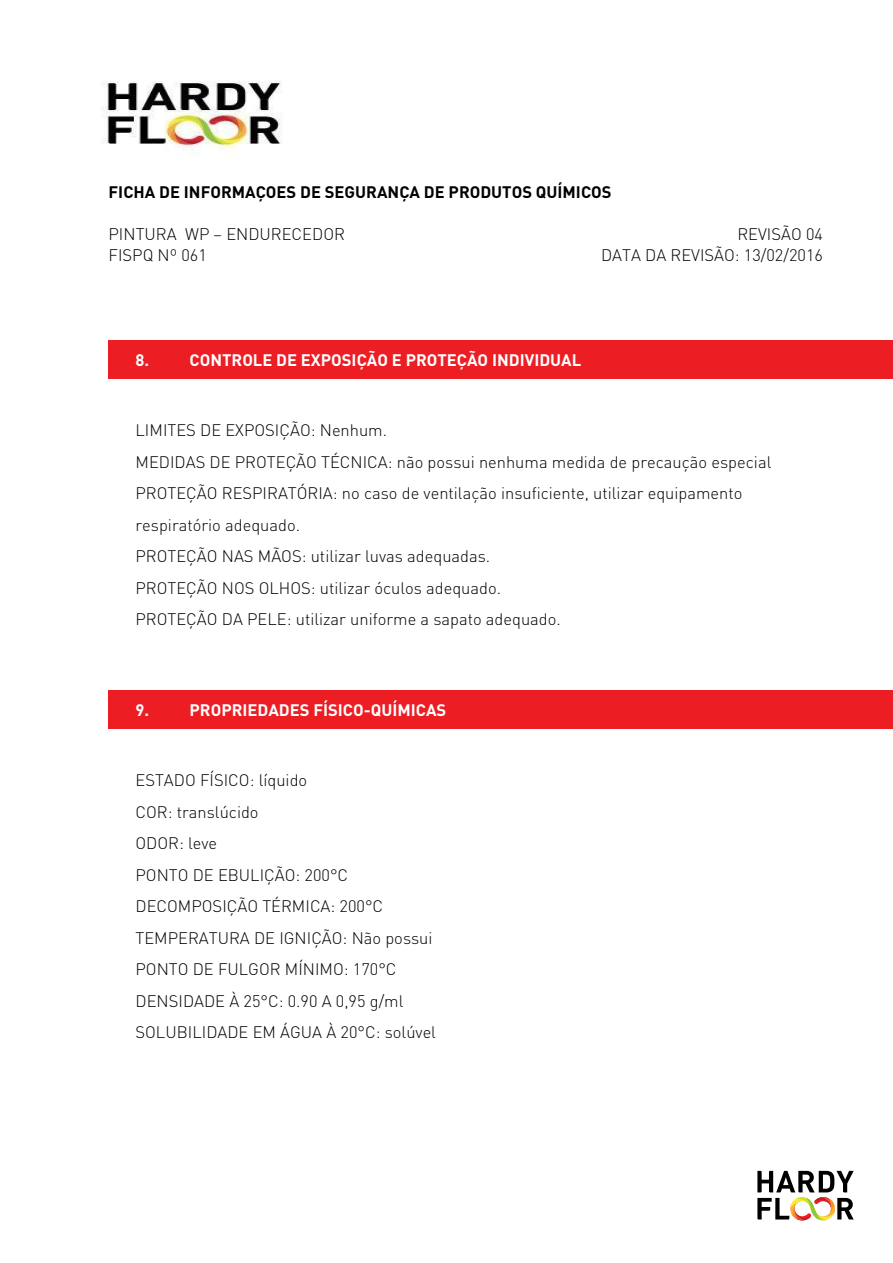
<style>
.page{position:relative;width:893px;height:1263px;background:#fff}
.page>*{position:absolute;margin:0;border:0;box-sizing:border-box;transform-origin:0 0}
.t1{font:300 16.5px/31.5px "DIN";color:#000}
.t2{font:700 16.5px "DIN";color:#fff}
.t3{font:700 16.5px "DIN";color:#000}
.t4{font:16.5px "DIN Light";color:#000}
.s1{font-family:"DIN Light";font-weight:400}
</style>
<div class="page">
<svg style="left:757px;top:1171px;width:97px;height:49px"></svg>
<div style="left:108px;top:340px;width:785px;height:39px;background:#ed1d24"></div>
<div style="left:108px;top:690px;width:785px;height:39px;background:#ed1d24"></div>
<img style="left:101px;top:81px;width:181px;height:72px">
<p class="t3" style="left:109px;top:182px;width:505px">FICHA DE INFORMAÇÕES DE SEGURANÇA DE PRODUTOS QUÍMICOS</p>
<p class="t4" style="left:109px;top:224px;width:238px">PINTURA WP – ENDURECEDOR</p>
<p class="t1" style="left:109px;top:239px;width:100px">FISPQ Nº 06<span class="s1">1</span></p>
<p class="t1" style="left:601px;top:223px;width:223px;line-height:21px;text-align:right">REVISÃO 0<span class="s1">4<br></span>DATA DA REVISÃO: 1<span class="s1">3</span>/<span class="s1">0</span>2/201<span class="s1">6</span></p>
<p class="t2" style="left:136px;top:349px;width:30px">8. CONTRO</p>
<p class="t2" style="left:253px;top:349px;width:88px">LE DE EXPOSIÇ</p>
<p class="t2" style="left:367px;top:349px;width:60px">ÃO E PROTEÇ</p>
<p class="t2" style="left:467px;top:349px;width:34px">ÃO INDI</p>
<p class="t2" style="left:525px;top:349px;width:20px">VIDUA</p>
<p class="t2" style="left:572px;top:349px;width:11px">L</p>
<p class="t1" style="left:136px;top:414px;width:19px">Limites</p>
<p class="t1" style="left:200px;top:414px;width:36px">de exposição</p>
<p class="t1" style="left:311px;top:414px;width:78px">: Nenhum.</p>
<p class="t1" style="left:136px;top:446px;width:24px">Medidas</p>
<p class="t1" style="left:210px;top:446px;width:37px">de proteção</p>
<p class="t1" style="left:321px;top:446px;width:11px">técnica</p>
<p class="t1" style="left:388px;top:446px;width:385px">: não possui nenhuma medida de precaução especial</p>
<p class="t1" style="left:136px;top:477px;width:22px">Proteção</p>
<p class="t1" style="left:222px;top:477px;width:11px">respiratória</p>
<p class="t1" style="left:333px;top:477px;width:411px">: no caso de ventilação insuficiente, utilizar equipamento</p>
<p class="t1" style="left:136px;top:509px;width:166px">respiratório adequado.<br>Proteção</p>
<p class="t1" style="left:222px;top:540px;width:11px">nas</p>
<p class="t1" style="left:258px;top:540px;width:12px">mãos</p>
<p class="t1" style="left:302px;top:540px;width:190px">: utilizar luvas adequadas.</p>
<p class="t1" style="left:136px;top:572px;width:22px">Proteção</p>
<p class="t1" style="left:222px;top:572px;width:11px">nos</p>
<p class="t1" style="left:259px;top:572px;width:11px">olhos</p>
<p class="t1" style="left:311px;top:572px;width:192px">: utilizar óculos adequado.</p>
<p class="t1" style="left:136px;top:603px;width:22px">Proteção</p>
<p class="t1" style="left:222px;top:603px;width:36px">da pele</p>
<p class="t1" style="left:287px;top:603px;width:276px">: utilizar uniforme a sapato adequado.</p>
<p class="t2" style="left:136px;top:700px;width:15px">9.</p>
<p class="t2" style="left:190px;top:700px;width:53px">PROPRIEDADES</p>
<p class="t2" style="left:313px;top:700px;width:19px">FÍSICO</p>
<p class="t2" style="left:364px;top:700px;width:28px">-QUÍMICAS</p>
<p class="t1" style="left:136px;top:764px;width:21px">Estado</p>
<p class="t1" style="left:200px;top:764px;width:18px">Físico</p>
<p class="t1" style="left:136px;top:764px;width:173px;text-indent:114px">: líquido<br>Cor : translúcido<br>Odor</p>
<p class="t1" style="left:179px;top:827px;width:40px">: leve</p>
<p class="t1" style="left:136px;top:859px;width:22px">Ponto</p>
<p class="t1" style="left:193px;top:859px;width:36px">de ebulição</p>
<p class="t1" style="left:296px;top:859px;width:54px">: 200°C</p>
<p class="t1" style="left:136px;top:890px;width:23px">Decomposição</p>
<p class="t1" style="left:262px;top:890px;width:11px">térmica</p>
<p class="t1" style="left:331px;top:890px;width:54px">: 200°C</p>
<p class="t1" style="left:136px;top:922px;width:21px">Temperatura</p>
<p class="t1" style="left:254px;top:922px;width:35px">de ignição</p>
<p class="t1" style="left:343px;top:922px;width:91px">: Não possui</p>
<p class="t1" style="left:136px;top:953px;width:22px">Ponto</p>
<p class="t1" style="left:193px;top:953px;width:37px">de fulgor</p>
<p class="t1" style="left:285px;top:953px;width:11px">mínimo</p>
<p class="t1" style="left:344px;top:953px;width:54px">: 170°C</p>
<p class="t1" style="left:136px;top:985px;width:22px">Densidade</p>
<p class="t1" style="left:229px;top:985px;width:176px">à 25°C: 0.90 a 0,95 g/ml</p>
<p class="t1" style="left:136px;top:1016px;width:20px">Solubilidade</p>
<p class="t1" style="left:253px;top:1016px;width:39px">em água</p>
<p class="t1" style="left:326px;top:1016px;width:111px">à 20°C: solúvel</p>
</div>
